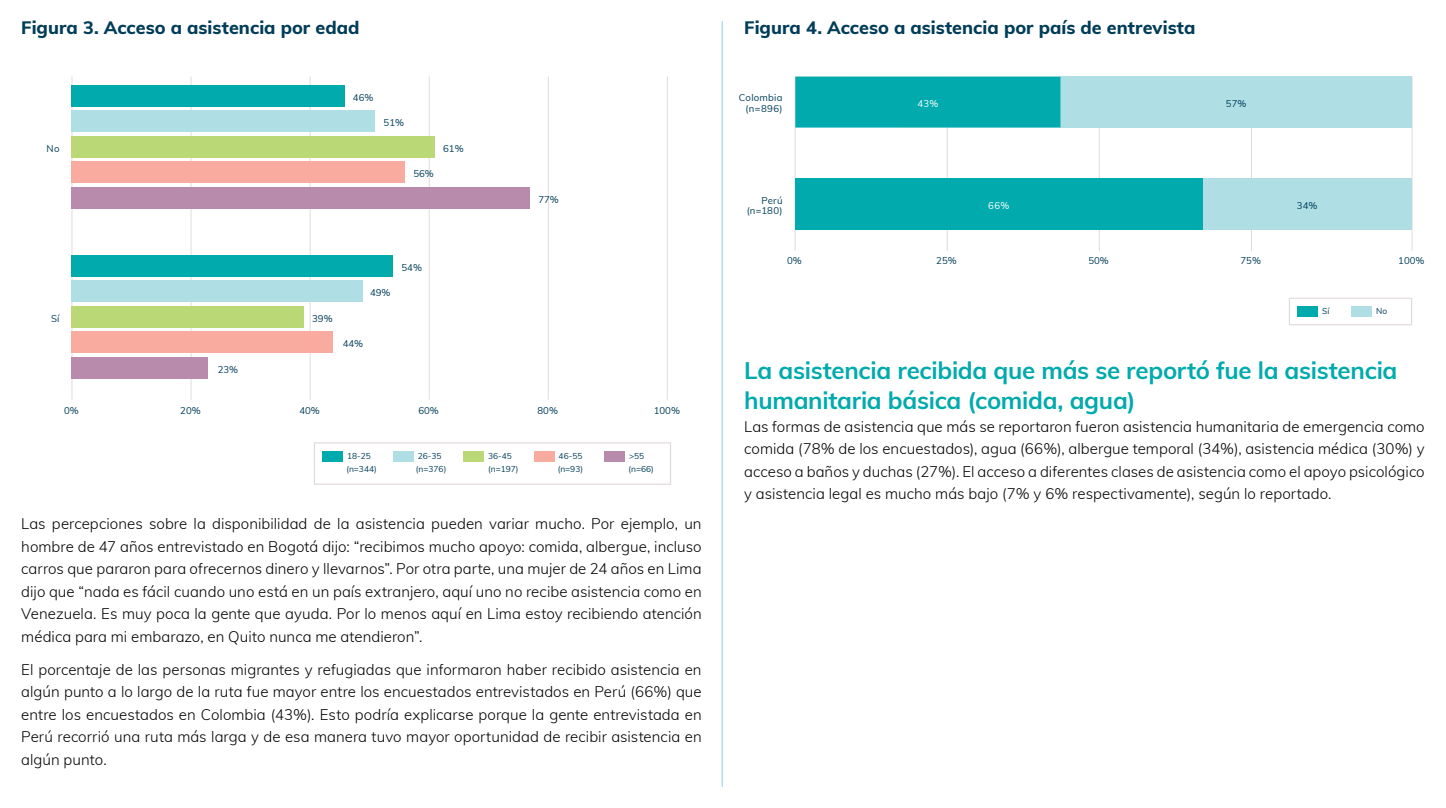
<style>
.page{position:relative;width:1446px;height:808px;background:#fff}
.page>*{position:absolute;margin:0;border:0;box-sizing:border-box;transform-origin:0 0}
.t1{font:700 24px/30px "Muli";letter-spacing:-.015em;color:#00aaad}
.t2{font:800 18px "Muli";color:#003d58}
.t3{font:300 15px/22.5px "Muli";letter-spacing:.005em;color:#000;text-align:justify}
.t4{font:9.6px/10.8px "Muli";color:#003d58;text-align:right}
.t5{font:9.6px/10.8px "Muli";letter-spacing:.025em;color:#003d58;text-align:right}
.t6{font:9.6px "Muli";color:#fff}
.t7{font:8.4px "Muli";color:#003d58}
</style>
<div class="page">
<hr style="left:721px;top:21px;width:2px;height:766px;background:#afdfe4">
<div style="left:314px;top:442px;width:357px;height:43px;background:#fff;border:1px solid #e3dadd"></div>
<div style="left:322px;top:451px;width:21px;height:10px;background:#00aaad"></div>
<div style="left:393px;top:451px;width:20px;height:10px;background:#afdfe4"></div>
<div style="left:463px;top:451px;width:21px;height:10px;background:#bbd876"></div>
<div style="left:534px;top:451px;width:20px;height:10px;background:#f8ab9e"></div>
<div style="left:604px;top:451px;width:21px;height:10px;background:#b88aab"></div>
<hr style="left:72px;top:77px;width:1px;height:323px;background:#e3dadd">
<hr style="left:191px;top:77px;width:1px;height:323px;background:#e3dadd">
<hr style="left:310px;top:77px;width:1px;height:323px;background:#e3dadd">
<hr style="left:429px;top:77px;width:1px;height:323px;background:#e3dadd">
<hr style="left:548px;top:77px;width:1px;height:323px;background:#e3dadd">
<hr style="left:667px;top:77px;width:1px;height:323px;background:#e3dadd">
<div style="left:71px;top:187px;width:459px;height:21px;background:#b88aab"></div>
<div style="left:71px;top:357px;width:137px;height:21px;background:#b88aab"></div>
<div style="left:71px;top:162px;width:334px;height:21px;background:#f8ab9e"></div>
<div style="left:71px;top:332px;width:262px;height:21px;background:#f8ab9e"></div>
<div style="left:71px;top:136px;width:364px;height:21px;background:#bbd876"></div>
<div style="left:71px;top:306px;width:233px;height:21px;background:#bbd876"></div>
<div style="left:71px;top:111px;width:304px;height:21px;background:#afdfe4"></div>
<div style="left:71px;top:281px;width:292px;height:21px;background:#afdfe4"></div>
<div style="left:71px;top:85px;width:274px;height:21px;background:#00aaad"></div>
<div style="left:71px;top:255px;width:322px;height:21px;background:#00aaad"></div>
<div style="left:1289px;top:298px;width:123px;height:27px;background:#fff;border:1px solid #e3dadd"></div>
<div style="left:1297px;top:306px;width:20px;height:10px;background:#00aaad"></div>
<div style="left:1351px;top:306px;width:20px;height:10px;background:#afdfe4"></div>
<hr style="left:795px;top:77px;width:1px;height:174px;background:#e3dadd">
<hr style="left:947px;top:77px;width:1px;height:174px;background:#e3dadd">
<hr style="left:1099px;top:77px;width:1px;height:174px;background:#e3dadd">
<hr style="left:1251px;top:77px;width:1px;height:174px;background:#e3dadd">
<hr style="left:1411px;top:77px;width:1px;height:174px;background:#e3dadd">
<div style="left:1060px;top:77px;width:352px;height:51px;background:#afdfe4"></div>
<div style="left:795px;top:77px;width:265px;height:51px;background:#00aaad"></div>
<div style="left:1202px;top:179px;width:210px;height:51px;background:#afdfe4"></div>
<div style="left:795px;top:179px;width:407px;height:51px;background:#00aaad"></div>
<p class="t2" style="left:21px;top:14px;width:340px">Figura 3. Acceso a asistencia por edad</p>
<p class="t4" style="left:47px;top:142px;width:14px">No</p>
<p class="t4" style="left:51px;top:312px;width:10px">Sí</p>
<p class="t4" style="left:218px;top:363px;width:22px">23%</p>
<p class="t4" style="left:353px;top:91px;width:22px">46%</p>
<p class="t4" style="left:384px;top:117px;width:22px">51%</p>
<p class="t4" style="left:413px;top:168px;width:22px">56%</p>
<p class="t4" style="left:443px;top:142px;width:22px">61%</p>
<p class="t4" style="left:312px;top:312px;width:22px">39%</p>
<p class="t4" style="left:370px;top:287px;width:22px">49%</p>
<p class="t4" style="left:343px;top:338px;width:22px">44%</p>
<p class="t4" style="left:401px;top:261px;width:22px">54%</p>
<p class="t4" style="left:538px;top:193px;width:22px">77%</p>
<p class="t4" style="left:64px;top:404px;width:16px">0%</p>
<p class="t4" style="left:180px;top:404px;width:22px">20%</p>
<p class="t4" style="left:299px;top:404px;width:22px">40%</p>
<p class="t4" style="left:418px;top:404px;width:22px">60%</p>
<p class="t4" style="left:537px;top:404px;width:22px">80%</p>
<p class="t4" style="left:654px;top:404px;width:28px">100%</p>
<p class="t7" style="left:347px;top:450px;width:25px">18-25</p>
<p class="t7" style="left:418px;top:450px;width:25px">26-35</p>
<p class="t7" style="left:488px;top:450px;width:25px">36-45</p>
<p class="t7" style="left:559px;top:450px;width:25px">46-55</p>
<p class="t7" style="left:629px;top:450px;width:17px">&gt;55</p>
<p class="t7" style="left:346px;top:463px;width:32px">(n=344)</p>
<p class="t7" style="left:416px;top:463px;width:32px">(n=376)</p>
<p class="t7" style="left:488px;top:463px;width:32px">(n=197)</p>
<p class="t7" style="left:558px;top:463px;width:27px">(n=93)</p>
<p class="t7" style="left:628px;top:463px;width:27px">(n=66)</p>
<p class="t3" style="left:21px;top:512px;width:682px">Las percepciones sobre la disponibilidad de la asistencia pueden variar mucho. Por ejemplo, un hombre de 47 años entrevistado en Bogotá dijo: “recibimos mucho apoyo: comida, albergue, incluso carros que pararon para ofrecernos dinero y llevarnos”. Por otra parte, una mujer de 24 años en Lima dijo que “nada es fácil cuando uno está en un país extranjero, aquí uno no recibe asistencia como en Venezuela. Es muy poca la gente que ayuda. Por lo menos aquí en Lima estoy recibiendo atención médica para mi embarazo, en Quito nunca me atendieron”.</p>
<p class="t3" style="left:21px;top:657px;width:682px">El porcentaje de las personas migrantes y refugiadas que informaron haber recibido asistencia en algún punto a lo largo de la ruta fue mayor entre los encuestados entrevistados en Perú (66%) que entre los encuestados en Colombia (43%). Esto podría explicarse porque la gente entrevistada en Perú recorrió una ruta más larga y de esa manera tuvo mayor oportunidad de recibir asistencia en algún punto.</p>
<p class="t2" style="left:744px;top:14px;width:453px">Figura 4. Acceso a asistencia por país de entrevista</p>
<p class="t5" style="left:739px;top:92px;width:45px">Colombia (n=896)</p>
<p class="t6" style="left:917px;top:96px;width:23px">43%</p>
<p class="t4" style="left:1225px;top:98px;width:22px">57%</p>
<p class="t4" style="left:747px;top:194px;width:37px">Perú (n=180)</p>
<p class="t6" style="left:988px;top:198px;width:23px">66%</p>
<p class="t4" style="left:1296px;top:200px;width:22px">34%</p>
<p class="t4" style="left:787px;top:255px;width:16px">0%</p>
<p class="t4" style="left:936px;top:255px;width:22px">25%</p>
<p class="t4" style="left:1088px;top:255px;width:22px">50%</p>
<p class="t4" style="left:1240px;top:255px;width:22px">75%</p>
<p class="t4" style="left:1398px;top:255px;width:28px">100%</p>
<p class="t7" style="left:1322px;top:305px;width:9px">Sí</p>
<p class="t7" style="left:1376px;top:305px;width:13px">No</p>
<h1 class="t1" style="left:744px;top:354px;width:655px">La asistencia recibida que más se reportó fue la asistencia humanitaria básica (comida, agua)</h1>
<p class="t3" style="left:744px;top:414px;width:682px">Las formas de asistencia que más se reportaron fueron asistencia humanitaria de emergencia como comida (78% de los encuestados), agua (66%), albergue temporal (34%), asistencia médica (30%) y acceso a baños y duchas (27%). El acceso a diferentes clases de asistencia como el apoyo psicológico y asistencia legal es mucho más bajo (7% y 6% respectivamente), según lo reportado.</p>
</div>
